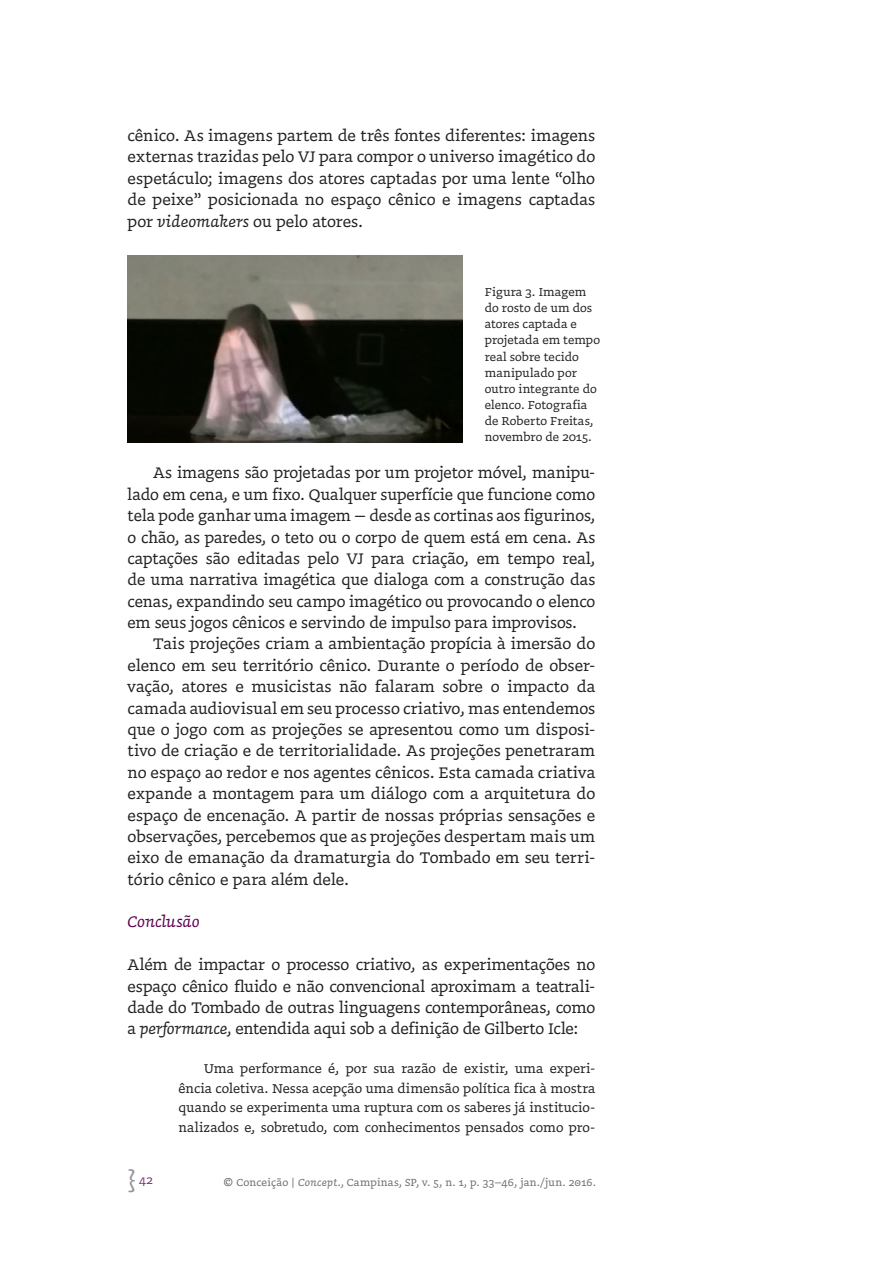
<style>
.page{position:relative;width:893px;height:1263px;background:#fff}
.page>*{position:absolute;margin:0;border:0;box-sizing:border-box;transform-origin:0 0}
.corpo_do_texto{font:18px/21.3px "Doko";color:#231f20;text-align:justify}
.corpo_do_texto-2{font:italic 18px "Doko";letter-spacing:.01em;color:#610053}
.citações_no_corpo{font:15px/19.5px "Doko";color:#231f20;text-align:justify}
.notas{font:13.5px/16.2px "Doko";letter-spacing:.01em;color:#231f20}
.t1{font:13.5px "Doko";color:#76326c}
.t2{font:12px "Doko";letter-spacing:.025em;color:#6c6d70}
.s1{font-style:italic}
.s2{font-size:27px;color:#939598}
.s3{font-size:13.5px;color:#57585a}
</style>
<div class="page">
<img style="left:128px;top:255px;width:334px;height:188px">
<p class="corpo_do_texto" style="left:128px;top:125px;width:469px">cênico. As imagens partem de três fontes diferentes: imagens externas trazidas pelo VJ para compor o universo imagético do espetáculo; imagens dos atores captadas por uma lente “olho de peixe” posicionada no espaço cênico e imagens captadas por <span class="s1">videomakers</span> ou pelo atores.</p>
<p class="notas" style="left:485px;top:284px;width:117px">Figura 3. Imagem do rosto de um dos atores captada e projetada em tempo real sobre tecido manipulado por outro integrante do elenco. Fotografia de Roberto Freitas, novembro de 2015.</p>
<p class="corpo_do_texto" style="left:128px;top:462px;width:469px;text-indent:26px">As imagens são projetadas por um projetor móvel, manipu&shy;lado em cena, e um fixo. Qualquer superfície que funcione como tela pode ganhar uma imagem – desde as cortinas aos figurinos, o chão, as paredes, o teto ou o corpo de quem está em cena. As captações são editadas pelo VJ para criação, em tempo real, de uma narrativa imagética que dialoga com a construção das cenas, expandindo seu campo imagético ou provocando o elenco em seus jogos cênicos e servindo de impulso para improvisos.</p>
<p class="corpo_do_texto" style="left:128px;top:633px;width:469px;text-indent:26px">Tais projeções criam a ambientação propícia à imersão do elenco em seu território cênico. Durante o período de obser&shy;vação, atores e musicistas não falaram sobre o impacto da camada audiovisual em seu processo criativo, mas entendemos que o jogo com as projeções se apresentou como um disposi&shy;tivo de criação e de territorialidade. As projeções penetraram no espaço ao redor e nos agentes cênicos. Esta camada criativa expande a montagem para um diálogo com a arquitetura do espaço de encenação. A partir de nossas próprias sensações e observações, percebemos que as projeções despertam mais um eixo de emanação da dramaturgia do Tombado em seu terri&shy;tório cênico e para além dele.</p>
<p class="corpo_do_texto-2" style="left:128px;top:911px;width:74px">Conclusão</p>
<p class="corpo_do_texto" style="left:128px;top:954px;width:469px">Além de impactar o processo criativo, as experimentações no espaço cênico fluido e não convencional aproximam a teatrali&shy;dade do Tombado de outras linguagens contemporâneas, como a <span class="s1">performance</span>, entendida aqui sob a definição de Gilberto Icle:</p>
<p class="citações_no_corpo" style="left:179px;top:1059px;width:418px;text-indent:26px">Uma performance é, por sua razão de existir, uma experi&shy;ência coletiva. Nessa acepção uma dimensão política fica à mostra quando se experimenta uma ruptura com os saberes já institucio&shy;nalizados e, sobretudo, com conhecimentos pensados como pro-</p>
<p class="t1" style="left:127px;top:1172px;width:28px"><span class="s2">}</span>42</p>
<p class="t2" style="left:223px;top:1175px;width:375px"><span class="s3">©</span> Conceição | <span class="s1">Concept.</span>, Campinas, SP, v. 5, n. 1, p. 33–46, jan./jun. 2016.</p>
</div>
